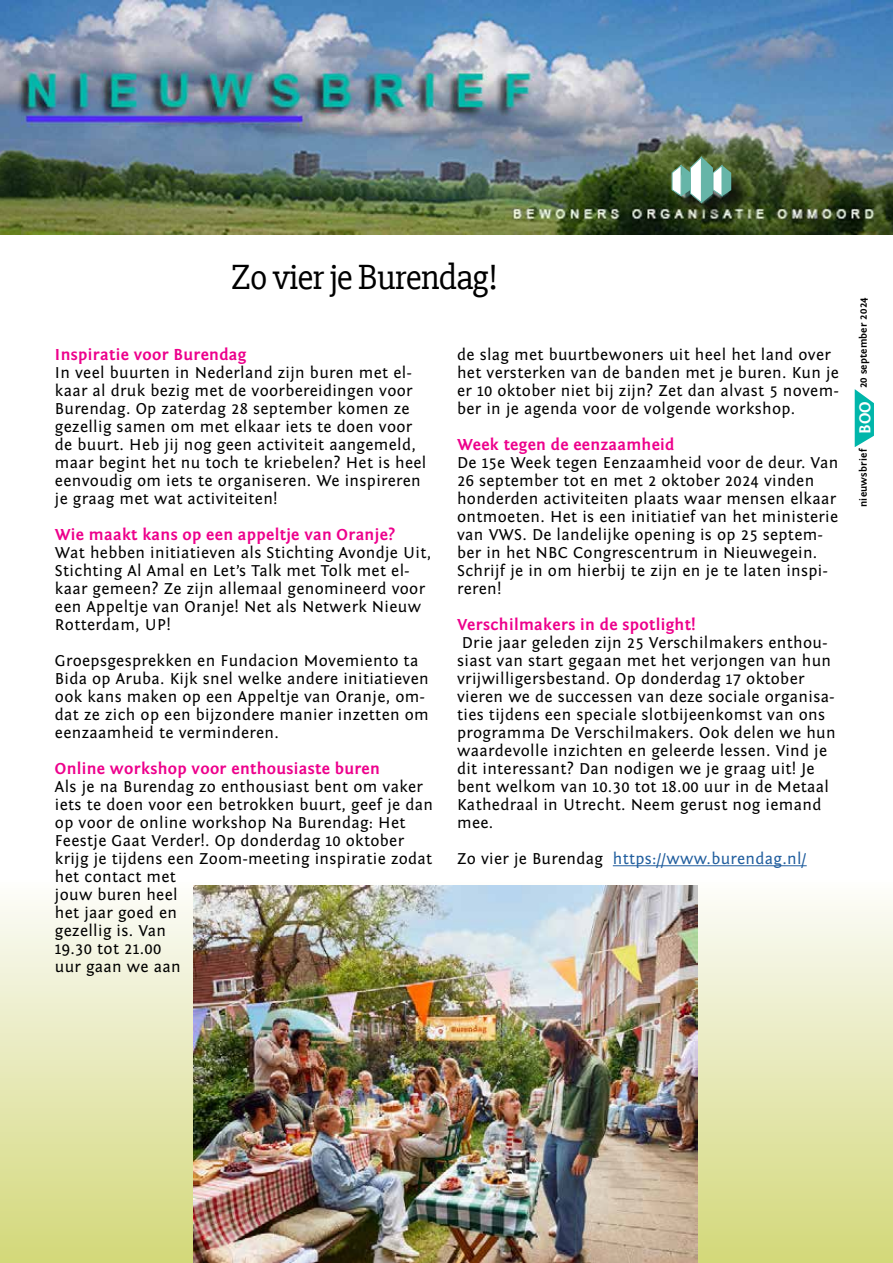
<style>
.page{position:relative;width:893px;height:1263px;background:#fff}
.page>*{position:absolute;margin:0;border:0;box-sizing:border-box;transform-origin:0 0}
.t1{font:36px "Slabo 27 px";letter-spacing:-.025em;color:#000}
.t2{font:16.5px/18px "Fontin Sans";letter-spacing:.02em;color:#000}
.t3{font:700 16.5px "Fontin Sans";letter-spacing:.02em;color:#ed008c}
.t4{font:16.5px "Fontin Sans";letter-spacing:.02em;color:#215e9e}
.t5{font:700 16.5px "Fontin Sans";color:#fff}
.t6{font:700 10.5px "Fontin Sans";letter-spacing:.02em;color:#000}
.s1{color:#000}
</style>
<div class="page">
<div style="left:0;top:748px;width:893px;height:515px;background:linear-gradient(to bottom,#fff,#d4d980)"></div>
<img style="left:0;top:0;width:893px;height:234px">
<div style="left:674px;top:160px;width:76px;height:60px;background:#000;opacity:.5"></div>
<svg style="left:672px;top:156px;width:59px;height:47px"></svg>
<svg style="left:855px;top:389px;width:19px;height:58px"></svg>
<hr style="left:613px;top:865px;width:194px;height:1px;background:#215e9e">
<img style="left:193px;top:885px;width:504px;height:378px">
<h1 class="t1" style="left:231px;top:256px;width:269px">Zo vier je Burendag!</h1>
<p class="t3" style="left:55px;top:345px;width:193px">Inspiratie voor Burendag</p>
<p class="t2" style="left:55px;top:364px;width:373px">In veel buurten in Nederland zijn buren met el&shy;kaar al druk bezig met de voorbereidingen voor Burendag. Op zaterdag 28 september komen ze gezellig samen om met elkaar iets te doen voor de buurt. Heb jij nog geen activiteit aangemeld, maar begint het nu toch te kriebelen? Het is heel eenvoudig om iets te organiseren. We inspireren je graag met wat activiteiten!</p>
<p class="t3" style="left:55px;top:526px;width:342px">Wie maakt kans op een appeltje van Oranje?</p>
<p class="t2" style="left:55px;top:544px;width:378px">Wat hebben initiatieven als Stichting Avondje Uit, Stichting Al Amal en Let’s Talk met Tolk met el&shy;kaar gemeen? Ze zijn allemaal genomineerd voor een Appeltje van Oranje! Net als Netwerk Nieuw Rotterdam, UP!</p>
<p class="t2" style="left:55px;top:652px;width:375px">Groepsgesprekken en Fundacion Movemiento ta Bida op Aruba. Kijk snel welke andere initiatieven ook kans maken op een Appeltje van Oranje, om&shy;dat ze zich op een bijzondere manier inzetten om eenzaamheid te verminderen.</p>
<p class="t3" style="left:55px;top:760px;width:327px">Online workshop voor enthousiaste buren</p>
<p class="t2" style="left:55px;top:778px;width:380px">Als je na Burendag zo enthousiast bent om vaker iets te doen voor een betrokken buurt, geef je dan op voor de online workshop Na Burendag: Het<br>Feestje Gaat Verder!. Op donderdag 10 oktober krijg je tijdens een Zoom-meeting inspiratie zodat het contact met<br>jouw buren heel<br>het jaar goed en<br>gezellig is. Van<br>19.30 tot 21.00<br>uur gaan we aan</p>
<p class="t2" style="left:457px;top:346px;width:383px">de slag met buurtbewoners uit heel het land over het versterken van de banden met je buren. Kun je er 10 oktober niet bij zijn? Zet dan alvast 5 novem&shy;ber in je agenda voor de volgende workshop.</p>
<p class="t3" style="left:457px;top:436px;width:219px">Week tegen de eenzaamheid</p>
<p class="t2" style="left:457px;top:454px;width:383px">De 15e Week tegen Eenzaamheid voor de deur. Van 26 september tot en met 2 oktober 2024 vinden honderden activiteiten plaats waar mensen elkaar ontmoeten. Het is een initiatief van het ministerie van VWS. De landelijke opening is op 25 septem&shy;ber in het NBC Congrescentrum in Nieuwegein.<br>Schrijf je in om hierbij te zijn en je te laten inspi&shy;reren!</p>
<p class="t3" style="left:457px;top:616px;width:240px">Verschilmakers in de spotlight!</p>
<p class="t2" style="left:457px;top:634px;width:380px">Drie jaar geleden zijn 25 Verschilmakers enthou&shy;siast van start gegaan met het verjongen van hun vrijwilligersbestand. Op donderdag 17 oktober vieren we de successen van deze sociale organisa&shy;ties tijdens een speciale slotbijeenkomst van ons programma De Verschilmakers. Ook delen we hun waardevolle inzichten en geleerde lessen. Vind je dit interessant? Dan nodigen we je graag uit! Je bent welkom van 10.30 tot 18.00 uur in de Metaal Kathedraal in Utrecht. Neem gerust nog iemand mee.</p>
<p class="t4" style="left:457px;top:850px;width:351px"><span class="s1">Zo vier je Burendag</span> https://www.burendag.nl/</p>
<p class="t6" style="left:858px;top:388px;width:92px;rotate:-90deg">20 september 2024</p>
<p class="t5" style="left:856px;top:434px;width:34px;rotate:-90deg">BOO</p>
<p class="t6" style="left:858px;top:507px;width:60px;rotate:-90deg">nieuwsbrief</p>
</div>
